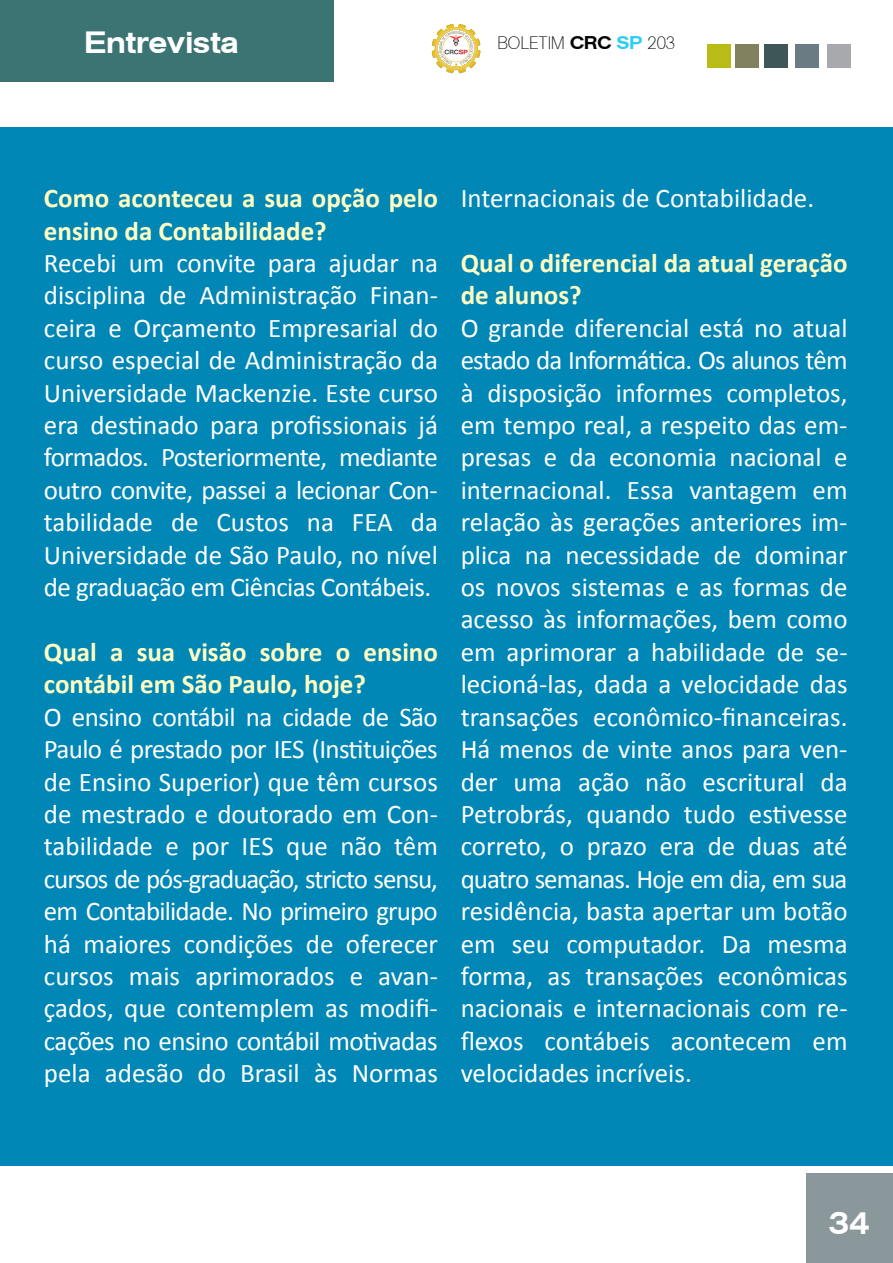
<style>
.page{position:relative;width:893px;height:1263px;background:#fff}
.page>*{position:absolute;margin:0;border:0;box-sizing:border-box;transform-origin:0 0}
.t1{font:31.5px "Agent Ext Med DB Normal";color:#fff}
.t2{font:30px "Agent Ext Med DB Normal";color:#fff}
.t3{font:27px/32.4px "Calibri";color:#fff;text-align:justify}
.t4{font:700 27px/32.4px "Calibri";color:#ffffc4}
.t5{font:18px "Agent Light DB Normal";color:#000}
.s1{font-family:"Agent Ext Med DB Normal"}
.s2{font-family:"Agent Ext Med DB Normal";color:#2dcdf6}
</style>
<div class="page">
<div style="left:1px;top:0;width:333px;height:81px;background:#3c7473"></div>
<div style="left:707px;top:44px;width:23px;height:24px;background:#b9bc17"></div>
<div style="left:735px;top:44px;width:24px;height:24px;background:#818160"></div>
<div style="left:764px;top:44px;width:24px;height:24px;background:#3f5657"></div>
<div style="left:795px;top:44px;width:23px;height:24px;background:#6b7b84"></div>
<div style="left:827px;top:44px;width:23px;height:24px;background:#a7a9ac"></div>
<svg style="left:432px;top:24px;width:49px;height:50px"></svg>
<div style="left:0;top:127px;width:893px;height:1039px;background:#0087b5"></div>
<div style="left:806px;top:1174px;width:87px;height:89px;background:#8a979b"></div>
<p class="t2" style="left:85px;top:26px;width:155px">Entrevista</p>
<p class="t5" style="left:498px;top:33px;width:179px">BOLETIM <span class="s1">CRC</span> <span class="s2">SP</span> 203</p>
<p class="t4" style="left:44px;top:181px;width:396px">Como aconteceu a sua opção pelo ensino da Contabilidade?</p>
<p class="t3" style="left:44px;top:246px;width:396px">Recebi um convite para ajudar na disciplina de Administração Finan&shy;ceira e Orçamento Empresarial do curso especial de Administração da Universidade Mackenzie. Este curso era destinado para profissionais já formados. Posteriormente, mediante outro convite, passei a lecionar Con&shy;tabilidade de Custos na FEA da Universidade de São Paulo, no nível de graduação em Ciências Contábeis.</p>
<p class="t4" style="left:44px;top:634px;width:396px">Qual a sua visão sobre o ensino contábil em São Paulo, hoje?</p>
<p class="t3" style="left:44px;top:699px;width:396px">O ensino contábil na cidade de São Paulo é prestado por IES (Instituições de Ensino Superior) que têm cursos de mestrado e doutorado em Con&shy;tabilidade e por IES que não têm cursos de pós-graduação, stricto sensu, em Contabilidade. No primeiro grupo há maiores condições de oferecer cursos mais aprimorados e avan&shy;çados, que contemplem as modifi&shy;cações no ensino contábil motivadas pela adesão do Brasil às Normas</p>
<p class="t3" style="left:461px;top:181px;width:355px">Internacionais de Contabilidade.</p>
<p class="t4" style="left:461px;top:246px;width:388px">Qual o diferencial da atual geração de alunos?</p>
<p class="t3" style="left:461px;top:310px;width:388px">O grande diferencial está no atual estado da Informática. Os alunos têm à disposição informes completos, em tempo real, a respeito das em&shy;presas e da economia nacional e internacional. Essa vantagem em relação às gerações anteriores im&shy;plica na necessidade de dominar os novos sistemas e as formas de acesso às informações, bem como em aprimorar a habilidade de se&shy;lecioná-las, dada a velocidade das transações econômico-financeiras.<br>Há menos de vinte anos para ven&shy;der uma ação não escritural da Petrobrás, quando tudo estivesse correto, o prazo era de duas até quatro semanas. Hoje em dia, em sua residência, basta apertar um botão em seu computador. Da mesma forma, as transações econômicas nacionais e internacionais com re&shy;flexos contábeis acontecem em velocidades incríveis.</p>
<p class="t1" style="left:829px;top:1205px;width:43px">34</p>
</div>
